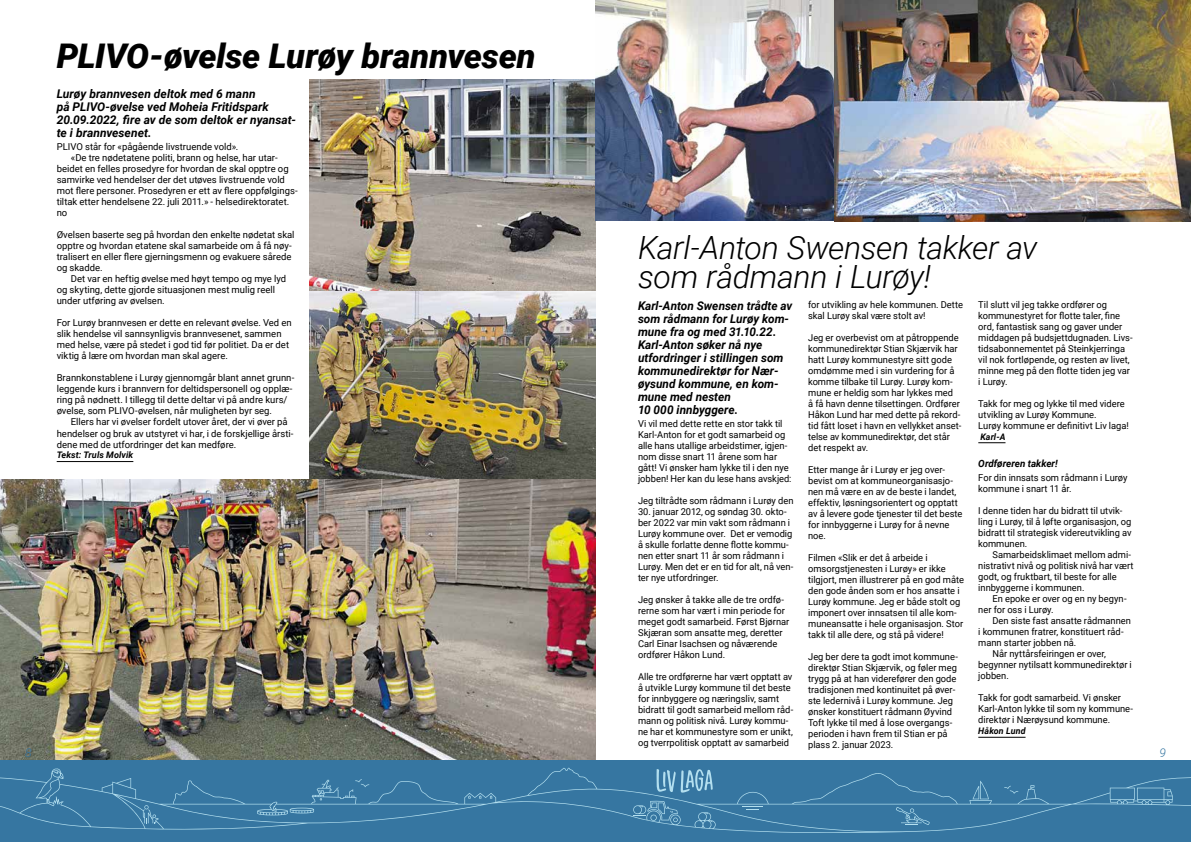
<style>
.page{position:relative;width:1191px;height:842px;background:#fff}
.page>*{position:absolute;margin:0;border:0;box-sizing:border-box;transform-origin:0 0}
.t1{font:italic 900 34px "Roboto";letter-spacing:-.01em;color:#000}
.t2{font:italic 300 32px/29px "Roboto";letter-spacing:-.015em;color:#000}
.t3{font:italic 700 12px/13px "Roboto";color:#000}
.t4{font:italic 300 12px "Roboto";color:#3676a1}
.t5{font:italic 700 10px "Roboto";color:#000}
.t6{font:9.5px/11px "Roboto";color:#000}
.t7{font:italic 700 9px "Roboto";letter-spacing:.01em;color:#000}
</style>
<div class="page">
<img style="left:309px;top:79px;width:286px;height:219px">
<img style="left:310px;top:292px;width:285px;height:187px">
<img style="left:0;top:479px;width:595px;height:281px">
<div style="left:0;top:760px;width:1191px;height:82px;background:#3676a1"></div>
<svg style="left:0;top:768px;width:1191px;height:65px"></svg>
<svg style="left:656px;top:769px;width:57px;height:24px"></svg>
<hr style="left:57px;top:461px;width:76px;height:1px;background:#000">
<svg style="left:978px;top:442px;width:27px;height:1px"></svg>
<hr style="left:978px;top:737px;width:47px;height:1px;background:#000">
<img style="left:595px;top:0;width:239px;height:220px">
<img style="left:834px;top:0;width:357px;height:221px">
<h1 class="t1" style="left:57px;top:32px;width:480px">PLIVO-øvelse Lurøy brannvesen</h1>
<p class="t3" style="left:57px;top:86px;width:241px">Lurøy brannvesen deltok med 6 mann<br>på PLIVO-øvelse ved Moheia Fritidspark 20.09.2022, fire av de som deltok er nyansat&shy;te i brannvesenet.</p>
<p class="t6" style="left:57px;top:141px;width:183px">PLIVO står for «pågående livstruende vold».</p>
<p class="t6" style="left:71px;top:152px;width:208px">«De tre nødetatene politi, brann og helse, har utar-</p>
<p class="t6" style="left:57px;top:163px;width:233px">beidet en felles prosedyre for hvordan de skal opptre og</p>
<p class="t6" style="left:57px;top:174px;width:230px">samvirke ved hendelser der det utøves livstruende vold</p>
<p class="t6" style="left:57px;top:185px;width:242px">mot flere personer. Prosedyren er ett av flere oppfølgings-</p>
<p class="t6" style="left:57px;top:196px;width:234px">tiltak etter hendelsene 22. juli 2011.» - helsedirektoratet.</p>
<p class="t6" style="left:57px;top:207px;width:12px">no</p>
<p class="t6" style="left:57px;top:229px;width:239px">Øvelsen baserte seg på hvordan den enkelte nødetat skal opptre og hvordan etatene skal samarbeide om å få nøy&shy;tralisert en eller flere gjerningsmenn og evakuere sårede og skadde.</p>
<p class="t6" style="left:57px;top:273px;width:231px;text-indent:14px">Det var en heftig øvelse med høyt tempo og mye lyd og skyting, dette gjorde situasjonen mest mulig reell under utføring av øvelsen.</p>
<p class="t6" style="left:57px;top:317px;width:236px">For Lurøy brannvesen er dette en relevant øvelse. Ved en slik hendelse vil sannsynligvis brannvesenet, sammen med helse, være på stedet i god tid før politiet. Da er det viktig å lære om hvordan man skal agere.</p>
<p class="t6" style="left:57px;top:372px;width:239px">Brannkonstablene i Lurøy gjennomgår blant annet grunn&shy;leggende kurs i brannvern for deltidspersonell og opplæ&shy;ring på nødnett. I tillegg til dette deltar vi på andre kurs/ øvelse, som PLIVO-øvelsen, når muligheten byr seg.</p>
<p class="t6" style="left:57px;top:416px;width:238px;text-indent:14px">Ellers har vi øvelser fordelt utover året, der vi øver på hendelser og bruk av utstyret vi har, i de forskjellige årsti&shy;dene med de utfordringer det kan medføre.</p>
<p class="t7" style="left:57px;top:449px;width:78px">Tekst: Truls Molvik</p>
<h2 class="t2" style="left:638px;top:232px;width:401px">Karl-Anton Swensen takker av som rådmann i Lurøy!</h2>
<p class="t3" style="left:638px;top:298px;width:156px">Karl-Anton Swensen trådte av som rådmann for Lurøy kom&shy;mune fra og med 31.10.22.<br>Karl-Anton søker nå nye utfordringer i stillingen som kommunedirektør for Nær&shy;øysund kommune, en kom&shy;mune med nesten<br>10 000 innbyggere.</p>
<p class="t6" style="left:638px;top:418px;width:155px">Vi vil med dette rette en stor takk til Karl-Anton for et godt samarbeid og alle hans utallige arbeidstimer, igjen&shy;nom disse snart 11 årene som har gått! Vi ønsker ham lykke til i den nye jobben! Her kan du lese hans avskjed:</p>
<p class="t6" style="left:638px;top:495px;width:157px">Jeg tiltrådte som rådmann i Lurøy den</p>
<p class="t6" style="left:638px;top:506px;width:157px">30. januar 2012, og søndag 30. okto&shy;ber 2022 var min vakt som rådmann i Lurøy kommune over. Det er vemodig å skulle forlatte denne flotte kommu&shy;nen etter snart 11 år som rådmann i Lurøy. Men det er en tid for alt, nå ven&shy;ter nye utfordringer.</p>
<p class="t6" style="left:638px;top:594px;width:153px">Jeg ønsker å takke alle de tre ordfø&shy;rerne som har vært i min periode for meget godt samarbeid. Først Bjørnar<br>Skjæran som ansatte meg, deretter<br>Carl Einar Isachsen og nåværende ordfører Håkon Lund.</p>
<p class="t6" style="left:638px;top:671px;width:157px">Alle tre ordførerne har vært opptatt av å utvikle Lurøy kommune til det beste for innbyggere og næringsliv, samt bidratt til godt samarbeid mellom råd&shy;mann og politisk nivå. Lurøy kommu&shy;ne har et kommunestyre som er unikt, og tverrpolitisk opptatt av samarbeid</p>
<p class="t6" style="left:978px;top:298px;width:156px">Til slutt vil jeg takke ordfører og kommunestyret for flotte taler, fine ord, fantastisk sang og gaver under middagen på budsjettdugnaden. Livs&shy;tidsabonnementet på Steinkjerringa vil nok fortløpende, og resten av livet, minne meg på den flotte tiden jeg var i Lurøy.</p>
<p class="t6" style="left:978px;top:397px;width:152px">Takk for meg og lykke til med videre utvikling av Lurøy Kommune.<br>Lurøy kommune er definitivt Liv laga!</p>
<p class="t7" style="left:980px;top:430px;width:27px">Karl-A</p>
<p class="t5" style="left:978px;top:457px;width:81px">Ordføreren takker!</p>
<p class="t6" style="left:978px;top:472px;width:151px">For din innsats som rådmann i Lurøy kommune i snart 11 år.</p>
<p class="t6" style="left:978px;top:505px;width:155px">I denne tiden har du bidratt til utvik&shy;ling i Lurøy, til å løfte organisasjon, og bidratt til strategisk videreutvikling av kommunen.</p>
<p class="t6" style="left:978px;top:549px;width:157px;text-indent:14px">Samarbeidsklimaet mellom admi&shy;nistrativt nivå og politisk nivå har vært godt, og fruktbart, til beste for alle innbyggerne i kommunen.</p>
<p class="t6" style="left:978px;top:593px;width:150px;text-indent:14px">En epoke er over og en ny begyn&shy;ner for oss i Lurøy.</p>
<p class="t6" style="left:992px;top:615px;width:140px">Den siste fast ansatte rådmannen</p>
<p class="t6" style="left:978px;top:626px;width:147px">i kommunen fratrer, konstituert råd-</p>
<p class="t6" style="left:978px;top:637px;width:99px">mann starter jobben nå.</p>
<p class="t6" style="left:992px;top:648px;width:115px">Når nyttårsfeiringen er over,</p>
<p class="t6" style="left:978px;top:659px;width:155px">begynner nytilsatt kommunedirektør i</p>
<p class="t6" style="left:978px;top:670px;width:32px">jobben.</p>
<p class="t6" style="left:978px;top:692px;width:156px">Takk for godt samarbeid. Vi ønsker<br>Karl-Anton lykke til som ny kommune&shy;direktør i Nærøysund kommune.</p>
<p class="t7" style="left:978px;top:725px;width:49px">Håkon Lund</p>
<p class="t6" style="left:808px;top:298px;width:156px">for utvikling av hele kommunen. Dette skal Lurøy skal være stolt av!</p>
<p class="t6" style="left:808px;top:331px;width:155px">Jeg er overbevist om at påtroppende kommunedirektør Stian Skjærvik har hatt Lurøy kommunestyre sitt gode omdømme med i sin vurdering for å komme tilbake til Lurøy. Lurøy kom&shy;mune er heldig som har lykkes med<br>å få havn denne tilsettingen. Ordfører Håkon Lund har med dette på rekord&shy;tid fått loset i havn en vellykket anset&shy;telse av kommunedirektør, det står det respekt av.</p>
<p class="t6" style="left:808px;top:463px;width:156px">Etter mange år i Lurøy er jeg over&shy;bevist om at kommuneorganisasjo&shy;nen må være en av de beste i landet, effektiv, løsningsorientert og opptatt av å levere gode tjenester til det beste for innbyggerne i Lurøy for å nevne noe.</p>
<p class="t6" style="left:808px;top:551px;width:157px">Filmen «Slik er det å arbeide i omsorgstjenesten i Lurøy» er ikke tilgjort, men illustrerer på en god måte den gode ånden som er hos ansatte i Lurøy kommune. Jeg er både stolt og imponert over innsatsen til alle kom&shy;muneansatte i hele organisasjon. Stor takk til alle dere, og stå på videre!</p>
<p class="t6" style="left:808px;top:650px;width:151px">Jeg ber dere ta godt imot kommune&shy;direktør Stian Skjærvik, og føler meg trygg på at han viderefører den gode tradisjonen med kontinuitet på øver&shy;ste ledernivå i Lurøy kommune. Jeg ønsker konstituert rådmann Øyvind Toft lykke til med å lose overgangs&shy;perioden i havn frem til Stian er på plass 2. januar 2023.</p>
<p class="t4" style="left:25px;top:744px;width:8px">8</p>
<p class="t4" style="left:1159px;top:744px;width:8px">9</p>
</div>
